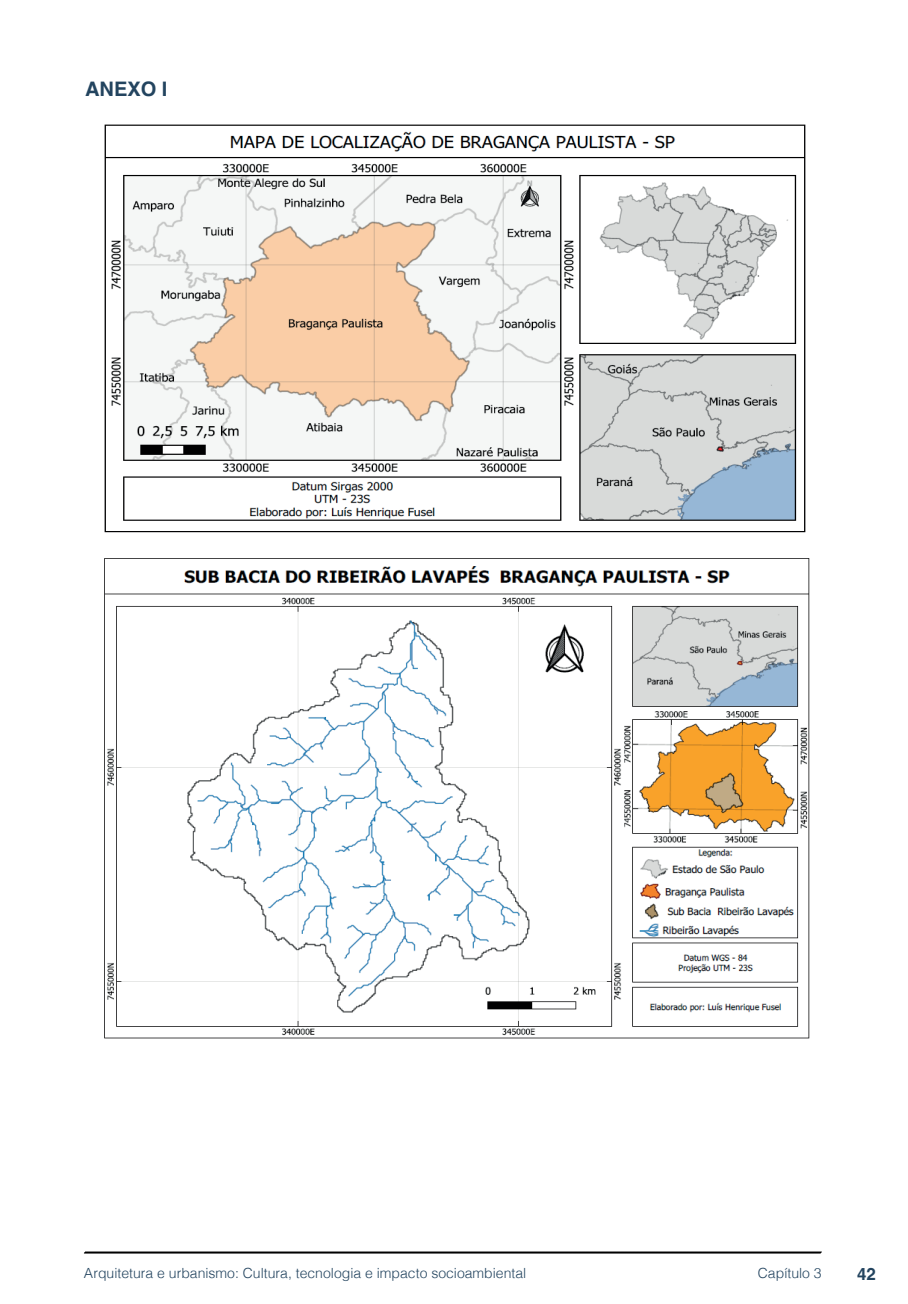
<style>
.page{position:relative;width:908px;height:1304px;background:#fff}
.page>*{position:absolute;margin:0;border:0;box-sizing:border-box;transform-origin:0 0}
.TITULOS{font:700 20px "Helvetica";color:#23445f}
.t1{font:700 16.8px "Helvetica";color:#23445f}
.t2{font:300 14px "Helvetica";color:#23445f}
</style>
<div class="page">
<svg style="left:84px;top:1251px;width:737px;height:3px;background:#515151"></svg>
<img style="left:104px;top:124px;width:702px;height:409px">
<img style="left:104px;top:558px;width:706px;height:481px">
<p class="TITULOS" style="left:85px;top:77px;width:84px">ANEXO I</p>
<p class="t2" style="left:84px;top:1261px;width:443px">Arquitetura e urbanismo: Cultura, tecnologia e impacto socioambiental</p>
<p class="t2" style="left:757px;top:1261px;width:65px">Capítulo 3</p>
<p class="t1" style="left:856px;top:1264px;width:20px">42</p>
</div>
